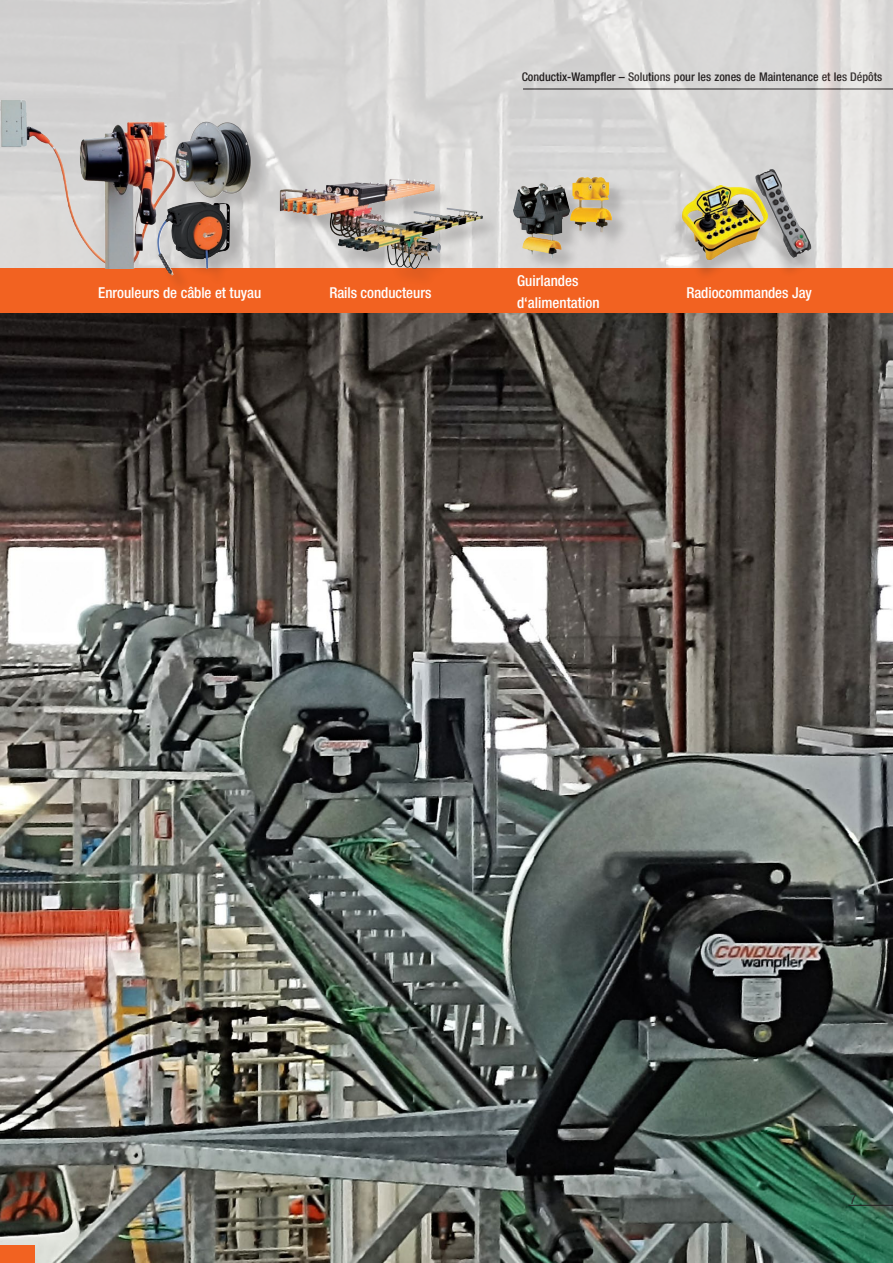
<style>
.page{position:relative;width:893px;height:1263px;background:#fff}
.page>*{position:absolute;margin:0;border:0;box-sizing:border-box;transform-origin:0 0}
.body{font:500 condensed 15px/21.6px "Helvetica Neue LT";letter-spacing:-.005em;color:#fff}
.t1{font:300 condensed 15px "Helvetica Neue LT";color:#231f20}
.t2{font:500 condensed 12px "Helvetica Neue LT";color:#231f20}
</style>
<div class="page">
<img style="left:0;top:0;width:893px;height:268px">
<img style="left:0;top:313px;width:893px;height:950px">
<div style="left:0;top:268px;width:893px;height:45px;background:#f26221"></div>
<div style="left:282px;top:182px;width:219px;height:105px;background:#231f20;opacity:.2"></div>
<img style="left:279px;top:179px;width:156px;height:67px">
<img style="left:338px;top:208px;width:128px;height:61px">
<div style="left:516px;top:186px;width:72px;height:90px;background:#231f20;opacity:.2"></div>
<img style="left:513px;top:183px;width:57px;height:75px">
<div style="left:573px;top:179px;width:58px;height:71px;background:#231f20;opacity:.2"></div>
<img style="left:570px;top:176px;width:42px;height:57px">
<div style="left:0;top:1246px;width:34px;height:17px;background:#f26221"></div>
<div style="left:743px;top:175px;width:71px;height:103px;background:#231f20;opacity:.2"></div>
<img style="left:748px;top:167px;width:68px;height:93px">
<div style="left:669px;top:192px;width:102px;height:89px;background:#231f20;opacity:.2"></div>
<img style="left:682px;top:186px;width:86px;height:74px">
<img style="left:0;top:96px;width:181px;height:172px">
<div style="left:160px;top:124px;width:110px;height:169px;background:#231f20;opacity:.2"></div>
<img style="left:175px;top:122px;width:76px;height:76px">
<img style="left:157px;top:202px;width:73px;height:74px">
<hr style="left:848px;top:1205px;width:45px;height:1px;background:#231f20">
<p class="t2" style="left:522px;top:69px;width:362px">Conductix-Wampfler – Solutions pour les zones de Maintenance et les Dépôts</p>
<p class="body" style="left:517px;top:270px;width:84px">Guirlandes d‘alimentation</p>
<p class="body" style="left:98px;top:282px;width:165px">Enrouleurs de câble et tuyau</p>
<p class="body" style="left:329px;top:281px;width:104px">Rails conducteurs</p>
<p class="body" style="left:686px;top:282px;width:127px">Radiocommandes Jay</p>
<p class="t1" style="left:850px;top:1190px;width:9px">7</p>
</div>
